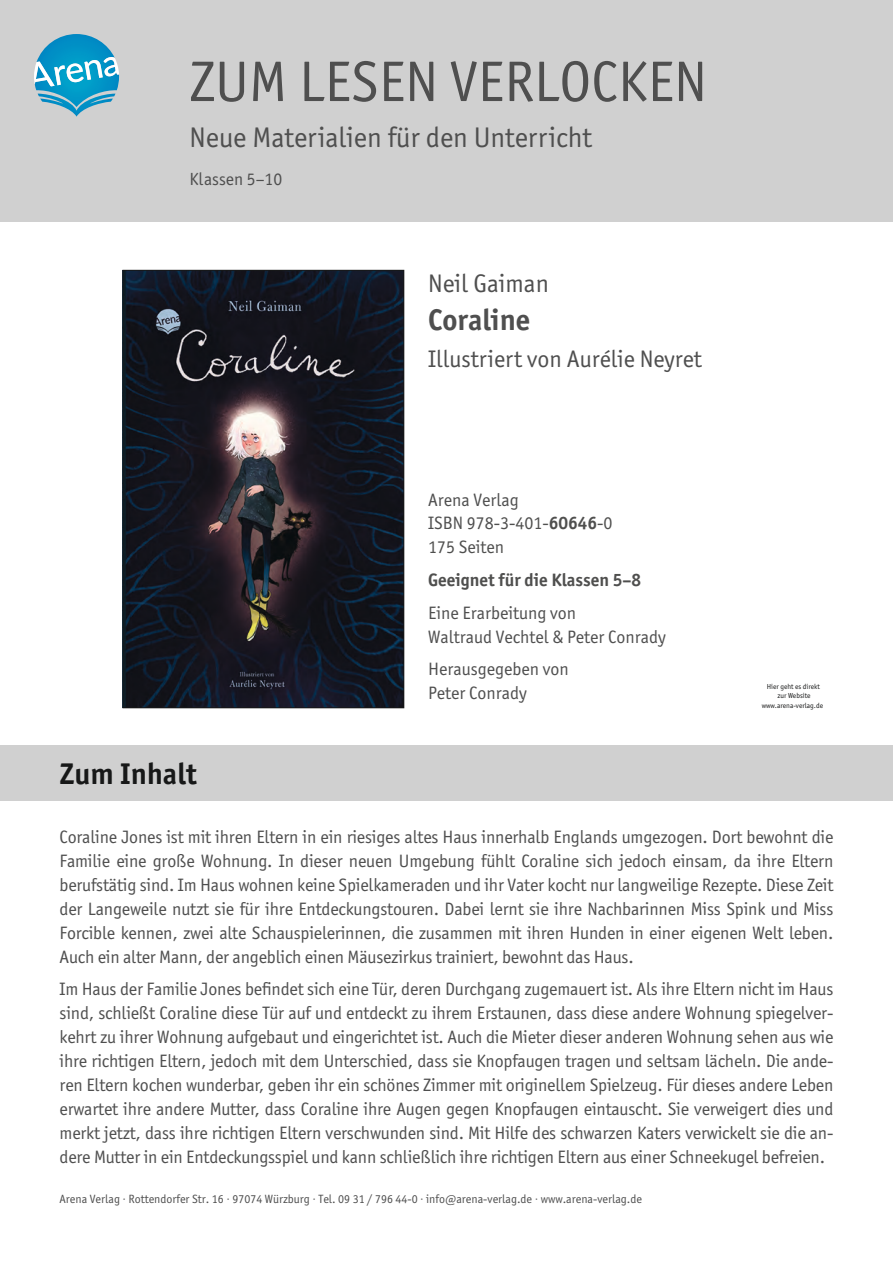
<style>
.page{position:relative;width:893px;height:1263px;background:#fff}
.page>*{position:absolute;margin:0;border:0;box-sizing:border-box;transform-origin:0 0}
.Fließtext{font:57.3px "Officina Sans ITC Pro";color:#4f4f4f}
.Fließtext-2{font:700 30px "Officina Sans ITC Pro";color:#171818}
.Fließtext-3{font:700 30px "Officina Sans ITC Pro";color:#4f4f4f}
.Fließtext-4{font:28.5px "Officina Sans ITC Pro";color:#4f4f4f}
.Fließtext-5{font:25.5px "Officina Sans ITC Pro";color:#4f4f4f}
.Fließtext-6{font:24px "Officina Sans ITC Pro";color:#4f4f4f}
.Fließtext-7{font:18px/24px "Officina Sans ITC Pro";letter-spacing:-.01em;color:#4f4f4f;text-align:justify}
.Fließtext-8{font:700 18px/32.5px "Officina Sans ITC Pro";color:#4f4f4e}
.Fließtext-9{font:17.7px "Officina Sans ITC Pro";color:#4f4f4f}
.Fließtext-10{font:12px "Officina Sans ITC Pro";color:#4f4f4f}
.t1{font:7.35px/9.8px "Officina Sans ITC Pro";color:#171818;text-align:center}
.s1{color:#4f4f4e}
.s2{font-weight:700;color:#4f4f4e}
.s3{font-weight:400;color:#4f4f4f}
</style>
<div class="page">
<div style="left:0;top:0;width:893px;height:221px;background:#d0d0d0"></div>
<div style="left:0;top:745px;width:893px;height:55px;background:#d0d0d0"></div>
<img style="left:125px;top:272px;width:277px;height:434px">
<div style="left:123px;top:270px;width:281px;height:438px;border:1px solid #171818"></div>
<svg style="left:34px;top:34px;width:85px;height:73px"></svg>
<p class="Fließtext" style="left:189px;top:48px;width:519px">ZUM LESEN VERLOCKEN</p>
<p class="Fließtext-4" style="left:189px;top:121px;width:404px">Neue Materialien für den Unterricht</p>
<p class="Fließtext-9" style="left:189px;top:168px;width:94px">Klassen 5–10</p>
<p class="Fließtext-2" style="left:60px;top:755px;width:139px">Zum Inhalt</p>
<p class="Fließtext-5" style="left:428px;top:268px;width:122px">Neil Gaiman</p>
<p class="Fließtext-3" style="left:428px;top:301px;width:104px">Coraline</p>
<p class="Fließtext-6" style="left:428px;top:344px;width:275px">Illustriert von Aurélie Neyret</p>
<p class="Fließtext-7" style="left:428px;top:488px;width:186px;text-align:left">Arena Verlag<br>ISBN 978<span class="s1">-3-401-</span><span class="s2">60646</span><span class="s1">-0<br>175 Seiten</span></p>
<p class="Fließtext-8" style="left:428px;top:564px;width:215px">Geeignet für die Klassen 5–8<br><span class="s3">Eine Erarbeitung von</span></p>
<p class="Fließtext-7" style="left:428px;top:620px;width:239px;line-height:32.5px">Waltraud Vechtel &amp; Peter Conrady<br>Herausgegeben von</p>
<p class="Fließtext-7" style="left:428px;top:681px;width:100px">Peter Conrady</p>
<p class="t1" style="left:762px;top:681px;width:63px">Hier geht es direkt zur Website www.arena-verlag.de</p>
<p class="Fließtext-7" style="left:60px;top:825px;width:775px">Coraline Jones ist mit ihren Eltern in ein riesiges altes Haus innerhalb Englands umgezogen. Dort bewohnt die Familie eine große Wohnung. In dieser neuen Umgebung fühlt Coraline sich jedoch einsam, da ihre Eltern berufstätig sind. Im Haus wohnen keine Spielkameraden und ihr Vater kocht nur langweilige Rezepte. Diese Zeit der Langeweile nutzt sie für ihre Entdeckungstouren. Dabei lernt sie ihre Nachbarinnen Miss Spink und Miss Forcible kennen, zwei alte Schauspielerinnen, die zusammen mit ihren Hunden in einer eigenen Welt leben.<br>Auch ein alter Mann, der angeblich einen Mäusezirkus trainiert, bewohnt das Haus.</p>
<p class="Fließtext-7" style="left:60px;top:977px;width:775px">Im Haus der Familie Jones befindet sich eine Tür, deren Durchgang zugemauert ist. Als ihre Eltern nicht im Haus sind, schließt Coraline diese Tür auf und entdeckt zu ihrem Erstaunen, dass diese andere Wohnung spiegelver&shy;kehrt zu ihrer Wohnung aufgebaut und eingerichtet ist. Auch die Mieter dieser anderen Wohnung sehen aus wie ihre richtigen Eltern, jedoch mit dem Unterschied, dass sie Knopfaugen tragen und seltsam lächeln. Die ande&shy;ren Eltern kochen wunderbar, geben ihr ein schönes Zimmer mit originellem Spielzeug. Für dieses andere Leben erwartet ihre andere Mutter, dass Coraline ihre Augen gegen Knopfaugen eintauscht. Sie verweigert dies und merkt jetzt, dass ihre richtigen Eltern verschwunden sind. Mit Hilfe des schwarzen Katers verwickelt sie die an&shy;dere Mutter in ein Entdeckungsspiel und kann schließlich ihre richtigen Eltern aus einer Schneekugel befreien.</p>
<p class="Fließtext-10" style="left:60px;top:1191px;width:584px">Arena Verlag · Rottendorfer Str. 16 · 97074 Würzburg · Tel. 09 31 / 796 44-0 · info@arena-verlag.de · www.arena-verlag.de</p>
</div>
